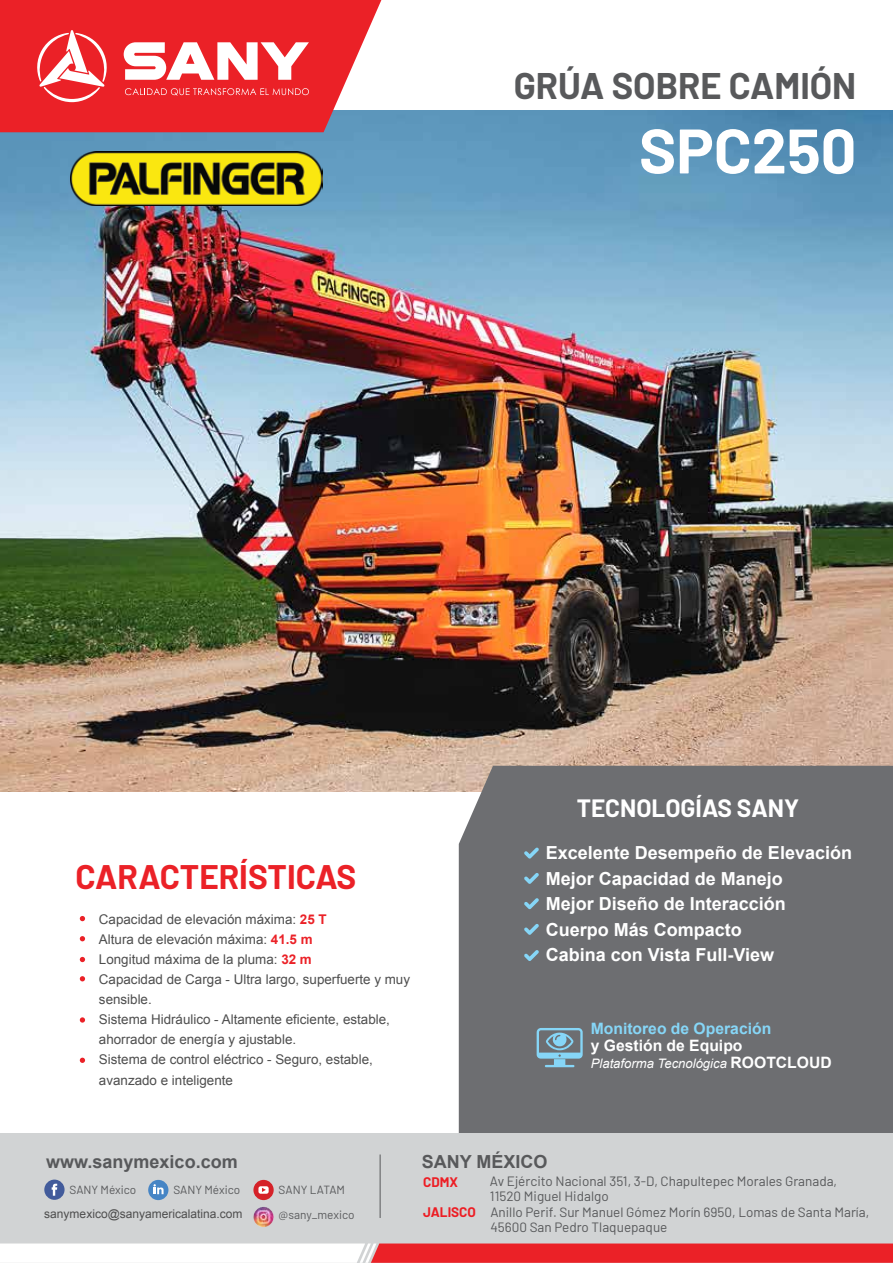
<style>
.page{position:relative;width:893px;height:1263px;background:#fff}
.page>*{position:absolute;margin:0;border:0;box-sizing:border-box;transform-origin:0 0}
.t1{font:700 62.7px "Barlow";color:#fff}
.t2{font:700 36.15px "Barlow";color:#58595b}
.t3{font:700 33.3px "Barlow";color:#eb2127}
.t4{font:700 24.45px "Barlow";color:#fff}
.t5{font:700 18px/25.5px "Arial";color:#fff}
.t6{font:700 18px "Arial";color:#58595b}
.t7{font:700 15.75px "Arial";color:#86d6f7}
.t8{font:700 15.75px "Arial";color:#fff}
.t9{font:13.5px/14.7px "Barlow";color:#58595b}
.t10{font:700 13.5px "Barlow";color:#ed1d24}
.t11{font:13.35px/20.1px "Arial";color:#4e4e4e}
.t12{font:italic 13.05px "Arial";color:#fff}
.t13{font:12px "Arial";color:#4e4e4e}
.t14{font:11.85px "Barlow";color:#58595b}
.t15{font:11.85px "Barlow";color:#595a5c}
.s1{font-weight:700;color:#eb2127}
.s2{font-weight:700;font-style:normal;font-size:15.75px}
.s3{font-weight:700;color:#ed1d24}
</style>
<div class="page">
<img style="left:0;top:111px;width:893px;height:681px">
<svg style="left:0;top:0;width:381px;height:132px;background:#e7343a"></svg>
<div style="left:459px;top:766px;width:434px;height:368px;background:#6d6e71"></div>
<svg style="left:36px;top:30px;width:72px;height:72px"></svg>
<svg style="left:124px;top:42px;width:185px;height:38px"></svg>
<svg style="left:125px;top:88px;width:184px;height:8px"></svg>
<svg style="left:80px;top:916px;width:5px;height:5px"></svg>
<svg style="left:80px;top:936px;width:5px;height:5px"></svg>
<svg style="left:80px;top:957px;width:5px;height:5px"></svg>
<svg style="left:80px;top:976px;width:5px;height:5px"></svg>
<svg style="left:80px;top:1017px;width:5px;height:5px"></svg>
<svg style="left:80px;top:1058px;width:5px;height:5px"></svg>
<svg style="left:537px;top:1028px;width:46px;height:39px;background:#789eaf"></svg>
<svg style="left:524px;top:847px;width:15px;height:11px"></svg>
<svg style="left:524px;top:872px;width:15px;height:12px"></svg>
<svg style="left:524px;top:898px;width:15px;height:11px"></svg>
<svg style="left:524px;top:923px;width:15px;height:12px"></svg>
<svg style="left:524px;top:950px;width:15px;height:11px"></svg>
<img style="left:70px;top:152px;width:252px;height:54px">
<div style="left:0;top:1134px;width:893px;height:129px;background:#d1d3d4"></div>
<svg style="left:0;top:1243px;width:893px;height:20px;background:#f18084"></svg>
<hr style="left:380px;top:1154px;width:1px;height:64px;background:#58595b">
<div style="left:253px;top:1180px;width:21px;height:20px;background:#d52229;border-radius:50%"></div>
<div style="left:258px;top:1186px;width:11px;height:8px;background:#fff;border-radius:2px"></div>
<svg style="left:262px;top:1188px;width:4px;height:4px"></svg>
<div style="left:148px;top:1180px;width:20px;height:20px;background:#4685c5;border-radius:50%"></div>
<svg style="left:153px;top:1184px;width:11px;height:10px"></svg>
<div style="left:44px;top:1179px;width:21px;height:21px;background:#425b9b;border-radius:50%"></div>
<svg style="left:52px;top:1184px;width:5px;height:12px"></svg>
<img style="left:253px;top:1207px;width:21px;height:20px;border-radius:10px">
<h2 class="t2" style="left:514px;top:59px;width:344px">GRÚA SOBRE CAMIÓN</h2>
<h1 class="t1" style="left:639px;top:104px;width:219px">SPC250</h1>
<h3 class="t3" style="left:75px;top:852px;width:282px">CARACTERÍSTICAS</h3>
<p class="t11" style="left:99px;top:909px;width:313px">Capacidad de elevación máxima: <span class="s1">25 T<br></span>Altura de elevación máxima: <span class="s1">41.5 m<br></span>Longitud máxima de la pluma: <span class="s1">32 m<br></span>Capacidad de Carga - Ultra largo, superfuerte y muy sensible.<br>Sistema Hidráulico - Altamente eficiente, estable, ahorrador de energía y ajustable.<br>Sistema de control eléctrico - Seguro, estable, avanzado e inteligente</p>
<h3 class="t4" style="left:577px;top:790px;width:224px">TECNOLOGÍAS SANY</h3>
<h3 class="t5" style="left:546px;top:841px;width:308px">Excelente Desempeño de Elevación<br>Mejor Capacidad de Manejo<br>Mejor Diseño de Interacción<br>Cuerpo Más Compacto<br>Cabina con Vista Full-View</h3>
<p class="t7" style="left:591px;top:1018px;width:182px">Monitoreo de Operación</p>
<p class="t8" style="left:591px;top:1035px;width:153px">y Gestión de Equipo</p>
<p class="t12" style="left:591px;top:1055px;width:242px">Plataforma Tecnológica <span class="s2">ROOTCLOUD</span></p>
<h3 class="t6" style="left:46px;top:1149px;width:193px">www.sanymexico.com</h3>
<p class="t14" style="left:69px;top:1181px;width:68px">SANY México</p>
<p class="t14" style="left:173px;top:1181px;width:68px">SANY México</p>
<p class="t14" style="left:279px;top:1181px;width:68px">SANY LATAM</p>
<p class="t13" style="left:44px;top:1206px;width:200px">sanymexico@sanyamericalatina.com</p>
<p class="t15" style="left:279px;top:1206px;width:77px">@sany_mexico</p>
<h3 class="t6" style="left:422px;top:1149px;width:127px">SANY MÉXICO</h3>
<p class="t9" style="left:490px;top:1173px;width:349px">Av Ejército Nacional 351, 3-D, Chapultepec Morales Granada,<br>11520 Miguel Hidalgo</p>
<p class="t10" style="left:423px;top:1172px;width:36px">CDMX</p>
<p class="t9" style="left:490px;top:1204px;width:380px;text-indent:-67px"><span class="s3">JALISCO</span> Anillo Perif. Sur Manuel Gómez Morín 6950, Lomas de Santa María,<br>45600 San Pedro Tlaquepaque</p>
</div>
